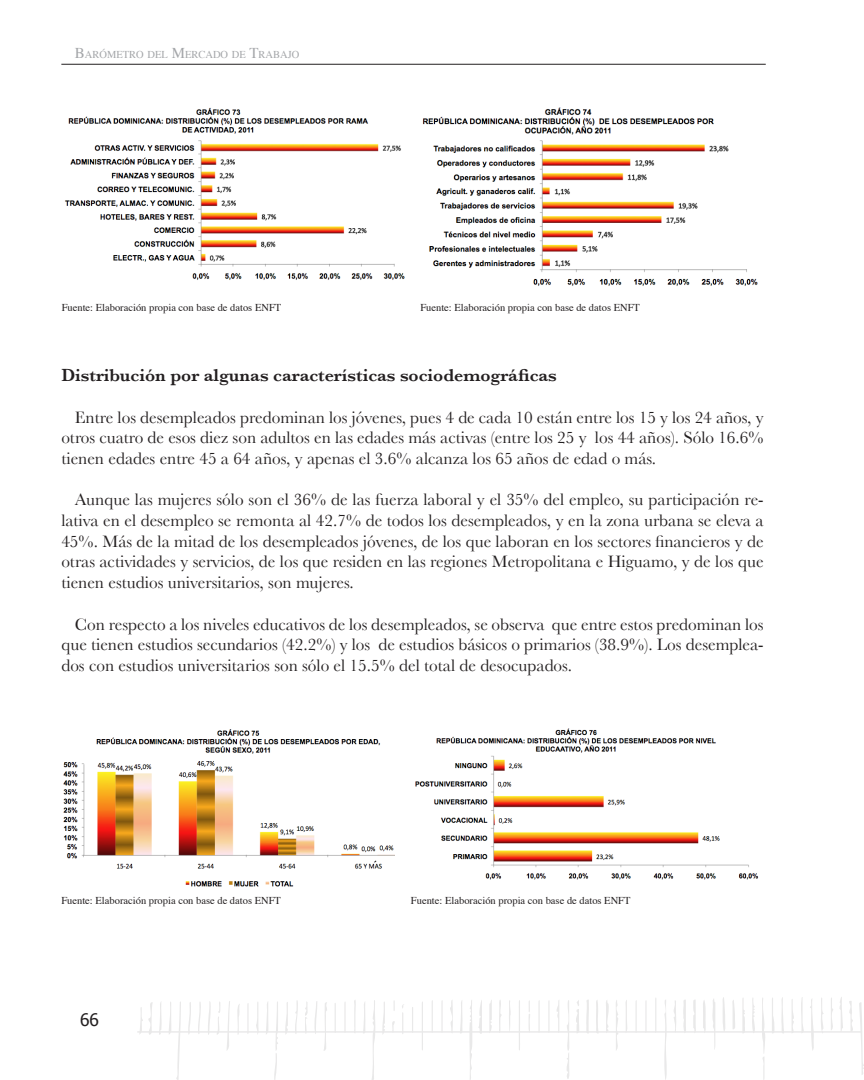
<style>
.page{position:relative;width:864px;height:1080px;background:#fff}
.page>*{position:absolute;margin:0;border:0;box-sizing:border-box;transform-origin:0 0}
.titulos{font:600 18px "Baskerville";color:#231f20}
.t1{font:17.25px/20.7px "Baskerville";color:#231f20;text-align:justify}
.t2{font:17.25px "Tahoma";color:#231f20}
.fuentes{font:10.5px "Times";color:#231f20}
.t3{font:10.5px "Times";color:#a4a6a9}
.s1{font-size:15px}
</style>
<div class="page">
<svg style="left:772px;top:997px;width:12px;height:34px"></svg>
<svg style="left:655px;top:998px;width:1px;height:33px"></svg>
<svg style="left:792px;top:997px;width:32px;height:53px"></svg>
<svg style="left:693px;top:999px;width:22px;height:50px"></svg>
<svg style="left:683px;top:1000px;width:3px;height:31px"></svg>
<svg style="left:664px;top:1000px;width:12px;height:80px"></svg>
<svg style="left:645px;top:1001px;width:2px;height:30px"></svg>
<svg style="left:635px;top:1000px;width:2px;height:31px"></svg>
<svg style="left:596px;top:1000px;width:31px;height:50px"></svg>
<svg style="left:557px;top:1000px;width:2px;height:31px"></svg>
<svg style="left:548px;top:1001px;width:2px;height:30px"></svg>
<svg style="left:538px;top:1000px;width:2px;height:31px"></svg>
<svg style="left:519px;top:1000px;width:1px;height:50px"></svg>
<svg style="left:509px;top:1000px;width:2px;height:31px"></svg>
<svg style="left:499px;top:1000px;width:3px;height:31px"></svg>
<svg style="left:489px;top:1000px;width:3px;height:31px"></svg>
<svg style="left:460px;top:1000px;width:22px;height:80px"></svg>
<svg style="left:450px;top:1000px;width:3px;height:31px"></svg>
<svg style="left:441px;top:1001px;width:2px;height:30px"></svg>
<svg style="left:432px;top:1000px;width:1px;height:31px"></svg>
<svg style="left:354px;top:1000px;width:2px;height:31px"></svg>
<svg style="left:422px;top:1002px;width:1px;height:48px"></svg>
<svg style="left:363px;top:1000px;width:12px;height:80px"></svg>
<svg style="left:344px;top:1002px;width:2px;height:29px"></svg>
<svg style="left:285px;top:1002px;width:3px;height:32px"></svg>
<svg style="left:256px;top:1002px;width:3px;height:32px"></svg>
<svg style="left:188px;top:1001px;width:23px;height:34px"></svg>
<svg style="left:159px;top:1002px;width:22px;height:78px"></svg>
<svg style="left:335px;top:1003px;width:1px;height:28px"></svg>
<svg style="left:324px;top:1002px;width:3px;height:49px"></svg>
<svg style="left:247px;top:1003px;width:2px;height:31px"></svg>
<svg style="left:139px;top:1002px;width:14px;height:33px"></svg>
<svg style="left:529px;top:1001px;width:1px;height:30px"></svg>
<svg style="left:217px;top:1001px;width:23px;height:49px"></svg>
<svg style="left:295px;top:1001px;width:22px;height:33px"></svg>
<svg style="left:567px;top:1000px;width:22px;height:79px"></svg>
<svg style="left:266px;top:1002px;width:12px;height:78px"></svg>
<svg style="left:723px;top:997px;width:42px;height:83px"></svg>
<svg style="left:382px;top:1001px;width:31px;height:33px"></svg>
<hr style="left:137px;top:1031px;width:725px;height:2px;background:#231f20">
<hr style="left:61px;top:64px;width:705px;height:1px;background:#231f20">
<svg style="left:831px;top:997px;width:33px;height:78px"></svg>
<img style="left:422px;top:107px;width:336px;height:179px">
<img style="left:65px;top:107px;width:339px;height:173px">
<img style="left:415px;top:728px;width:344px;height:152px">
<img style="left:63px;top:729px;width:332px;height:158px">
<p class="t3" style="left:75px;top:45px;width:226px"><span class="s1">B</span>ARÓMETRO DEL <span class="s1">M</span>ERCADO DE <span class="s1">T</span>RABAJO</p>
<p class="fuentes" style="left:62px;top:298px;width:221px">Fuente: Elaboración propia con base de datos ENFT</p>
<p class="fuentes" style="left:420px;top:298px;width:221px">Fuente: Elaboración propia con base de datos ENFT</p>
<p class="titulos" style="left:61px;top:365px;width:497px">Distribución por algunas características sociodemográficas</p>
<p class="t1" style="left:61px;top:406px;width:704px;text-indent:14px">Entre los desempleados predominan los jóvenes, pues 4 de cada 10 están entre los 15 y los 24 años, y otros cuatro de esos diez son adultos en las edades más activas (entre los 25 y los 44 años). Sólo 16.6% tienen edades entre 45 a 64 años, y apenas el 3.6% alcanza los 65 años de edad o más.</p>
<p class="t1" style="left:61px;top:489px;width:704px;text-indent:14px">Aunque las mujeres sólo son el 36% de las fuerza laboral y el 35% del empleo, su participación re&shy;lativa en el desempleo se remonta al 42.7% de todos los desempleados, y en la zona urbana se eleva a 45%. Más de la mitad de los desempleados jóvenes, de los que laboran en los sectores financieros y de otras actividades y servicios, de los que residen en las regiones Metropolitana e Higuamo, y de los que tienen estudios universitarios, son mujeres.</p>
<p class="t1" style="left:61px;top:613px;width:704px;text-indent:14px">Con respecto a los niveles educativos de los desempleados, se observa que entre estos predominan los que tienen estudios secundarios (42.2%) y los de estudios básicos o primarios (38.9%). Los desemplea&shy;dos con estudios universitarios son sólo el 15.5% del total de desocupados.</p>
<p class="fuentes" style="left:61px;top:890px;width:221px">Fuente: Elaboración propia con base de datos ENFT</p>
<p class="fuentes" style="left:411px;top:890px;width:221px">Fuente: Elaboración propia con base de datos ENFT</p>
<p class="t2" style="left:80px;top:1008px;width:20px">66</p>
</div>
